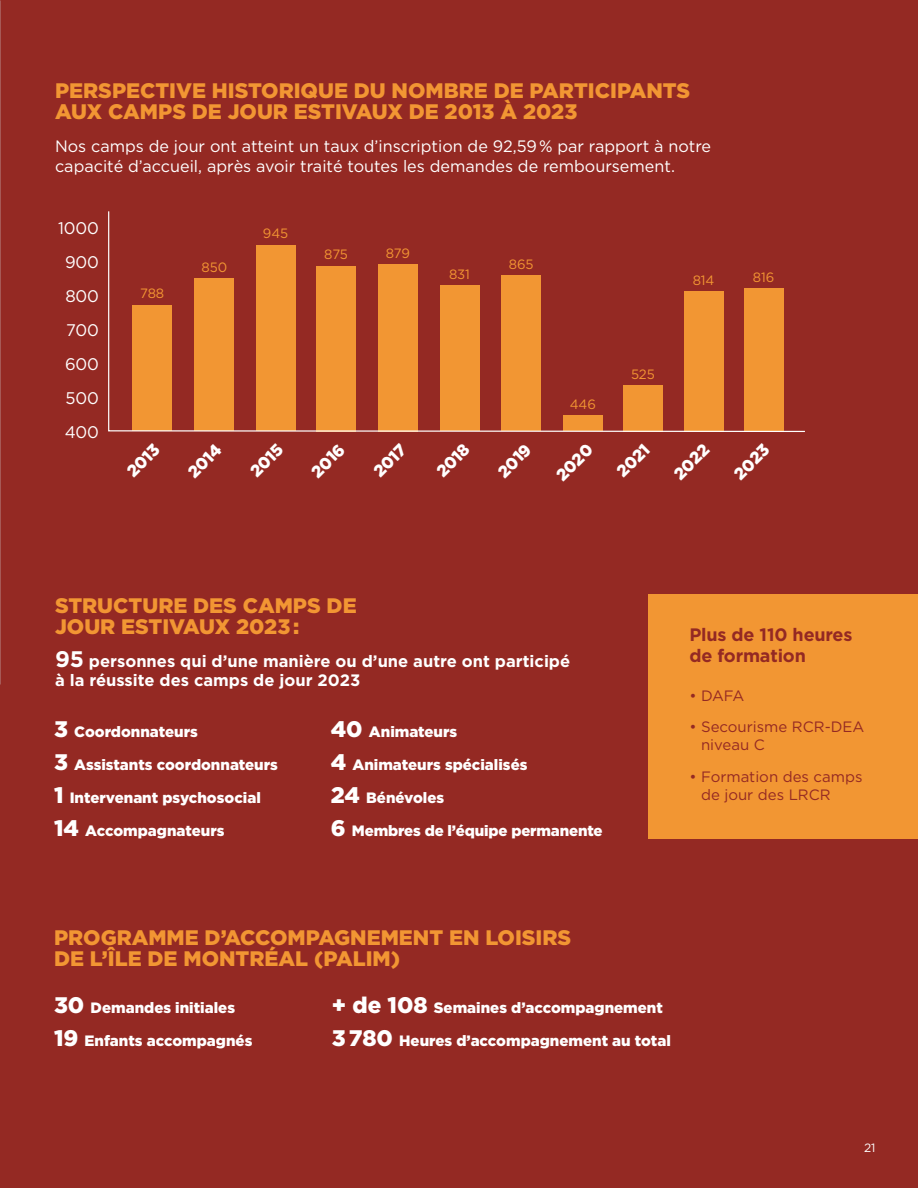
<style>
.page{position:relative;width:918px;height:1188px;background:#942923}
.page>*{position:absolute;margin:0;border:0;box-sizing:border-box;transform-origin:0 0}
.t1{font:900 21px/21px "Gotham HTF";color:#f29633}
.t2{font:700 18px/21px "Gotham HTF";letter-spacing:-.01em;color:#942923}
.t3{font:900 16.8px "Gotham HTF";color:#fff}
.t4{font:16.8px/34px "Gotham HTF";letter-spacing:-.01em;color:#fff;text-align:center}
.t5{font:16.5px/19.5px "Gotham HTF";color:#fff}
.t6{font:700 16.5px/19.5px "Gotham";color:#fff}
.t7{font:900 15px "Gotham";color:#fff}
.t8{font:15px/18px "Gotham HTF";color:#942923}
.t9{font:13.5px "Gotham HTF";letter-spacing:-.01em;color:#f29633}
.t10{font:12px "Gotham";color:#fff}
.s1{font-size:22.5px}
</style>
<div class="page">
<img style="left:0;top:0;width:1px;height:685px">
<svg style="left:108px;top:211px;width:697px;height:221px"></svg>
<div style="left:648px;top:594px;width:270px;height:245px;background:#f29633"></div>
<h1 class="t1" style="left:55px;top:80px;width:637px">PERSPECTIVE HISTORIQUE DU NOMBRE DE PARTICIPANTS<br>AUX CAMPS DE JOUR ESTIVAUX DE 2013 À 2023</h1>
<p class="t5" style="left:55px;top:136px;width:658px">Nos camps de jour ont atteint un taux d’inscription de 92,59% par rapport à notre capacité d’accueil, après avoir traité toutes les demandes de remboursement.</p>
<p class="t4" style="left:58px;top:211px;width:42px">1000<br>900<br>800<br>700<br>600<br>500<br>400</p>
<p class="t9" style="left:140px;top:286px;width:26px">788</p>
<p class="t9" style="left:202px;top:259px;width:27px">850</p>
<p class="t9" style="left:263px;top:226px;width:27px">945</p>
<p class="t9" style="left:324px;top:247px;width:25px">875</p>
<p class="t9" style="left:386px;top:246px;width:26px">879</p>
<p class="t9" style="left:449px;top:267px;width:22px">831</p>
<p class="t9" style="left:509px;top:257px;width:26px">865</p>
<p class="t9" style="left:693px;top:273px;width:23px">814</p>
<p class="t3" style="left:123px;top:467px;width:40px;rotate:-45deg">2013</p>
<p class="t3" style="left:184px;top:468px;width:41px;rotate:-45deg">2014</p>
<p class="t3" style="left:246px;top:467px;width:40px;rotate:-45deg">2015</p>
<p class="t3" style="left:307px;top:468px;width:41px;rotate:-45deg">2016</p>
<p class="t3" style="left:369px;top:467px;width:40px;rotate:-45deg">2017</p>
<p class="t3" style="left:432px;top:467px;width:40px;rotate:-45deg">2018</p>
<p class="t3" style="left:494px;top:468px;width:41px;rotate:-45deg">2019</p>
<p class="t9" style="left:570px;top:396px;width:28px">446</p>
<p class="t3" style="left:552px;top:471px;width:45px;rotate:-45deg">2020</p>
<p class="t9" style="left:631px;top:367px;width:25px">525</p>
<p class="t3" style="left:613px;top:467px;width:40px;rotate:-45deg">2021</p>
<p class="t3" style="left:670px;top:470px;width:44px;rotate:-45deg">2022</p>
<p class="t9" style="left:753px;top:270px;width:23px">816</p>
<p class="t3" style="left:730px;top:470px;width:44px;rotate:-45deg">2023</p>
<h1 class="t1" style="left:55px;top:594px;width:303px">STRUCTURE DES CAMPS DE<br>JOUR ESTIVAUX 2023:</h1>
<p class="t6" style="left:55px;top:651px;width:517px"><span class="s1">95</span> personnes qui d’une manière ou d’une autre ont participé à la réussite des camps de jour 2023</p>
<p class="t7" style="left:54px;top:721px;width:145px"><span class="s1">3</span> Coordonnateurs</p>
<p class="t7" style="left:54px;top:754px;width:225px"><span class="s1">3</span> Assistants coordonnateurs</p>
<p class="t7" style="left:54px;top:787px;width:208px"><span class="s1">1</span> Intervenant psychosocial</p>
<p class="t7" style="left:54px;top:820px;width:172px"><span class="s1">14</span> Accompagnateurs</p>
<p class="t7" style="left:331px;top:721px;width:128px"><span class="s1">40</span> Animateurs</p>
<p class="t7" style="left:331px;top:754px;width:198px"><span class="s1">4</span> Animateurs spécialisés</p>
<p class="t7" style="left:331px;top:787px;width:115px"><span class="s1">24</span> Bénévoles</p>
<p class="t7" style="left:331px;top:820px;width:273px"><span class="s1">6</span> Membres de l’équipe permanente</p>
<p class="t2" style="left:689px;top:623px;width:165px">Plus de 110 heures de formation</p>
<p class="t8" style="left:689px;top:686px;width:57px">• DAFA</p>
<p class="t8" style="left:701px;top:717px;width:165px;text-indent:-12px">• Secourisme RCR-DEA niveau C</p>
<p class="t8" style="left:701px;top:767px;width:163px;text-indent:-12px">• Formation des camps de jour des LRCR</p>
<h1 class="t1" style="left:54px;top:927px;width:519px">PROGRAMME D’ACCOMPAGNEMENT EN LOISIRS<br>DE L’ÎLE DE MONTRÉAL (PALIM)</h1>
<p class="t7" style="left:54px;top:998px;width:183px"><span class="s1">30</span> Demandes initiales</p>
<p class="t7" style="left:54px;top:1031px;width:200px"><span class="s1">19</span> Enfants accompagnés</p>
<p class="t7" style="left:332px;top:997px;width:333px"><span class="s1">+ de 108</span> Semaines d’accompagnement</p>
<p class="t7" style="left:332px;top:1030px;width:341px"><span class="s1">3 780</span> Heures d’accompagnement au total</p>
<p class="t10" style="left:864px;top:1140px;width:13px">21</p>
</div>
